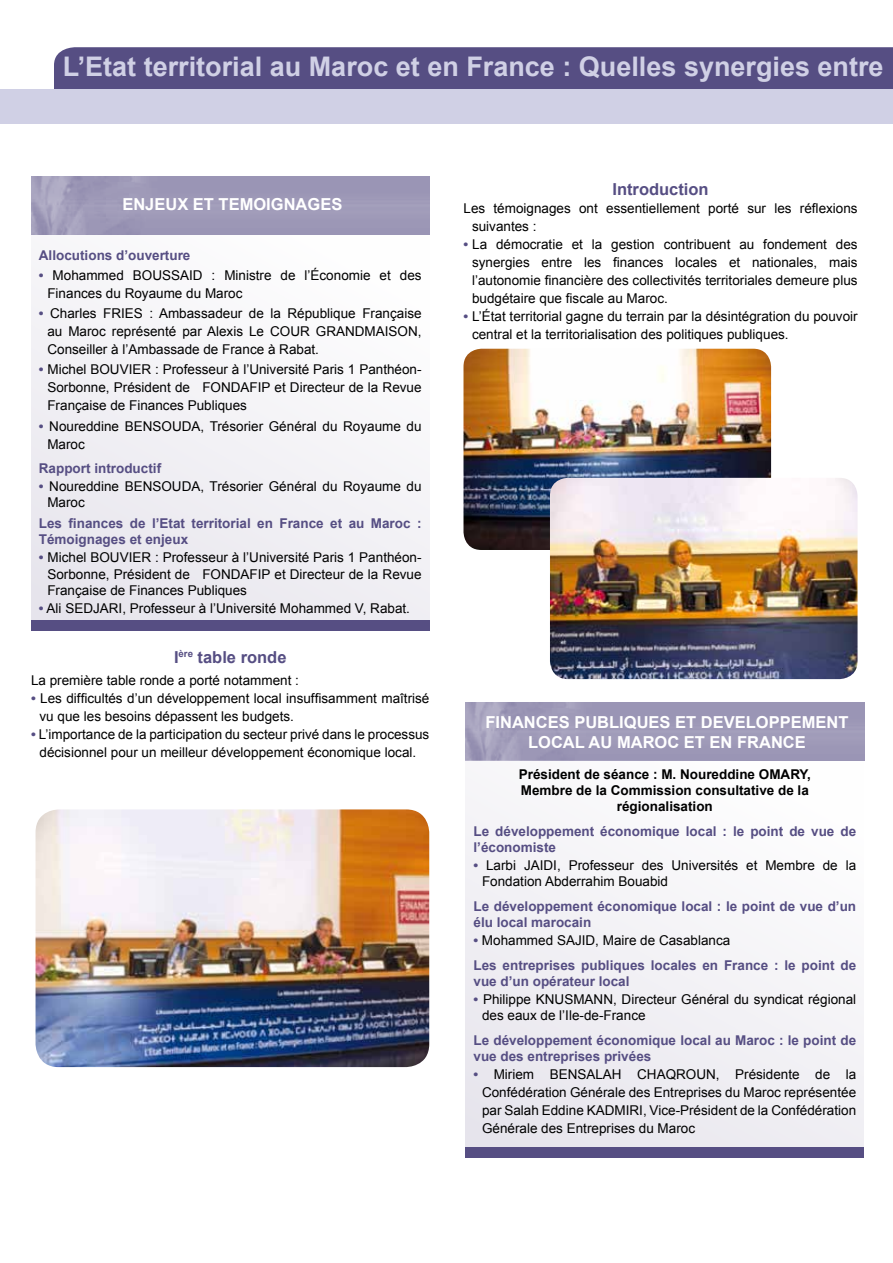
<style>
.page{position:relative;width:893px;height:1263px;background:#fff}
.page>*{position:absolute;margin:0;border:0;box-sizing:border-box;transform-origin:0 0}
.t1{font:700 27px "Arial";color:#d0d0e5}
.t2{font:700 16.5px/19.8px "Arial";color:#fff;text-align:center}
.t3{font:700 16.5px "Arial";color:#564e83}
.t4{font:13.5px/18px "Arial";color:#000}
.t5{font:700 13.5px/16.2px "Arial";color:#564e83}
.t6{font:700 13.5px/16.2px "Arial";color:#000;text-align:center}
.s1{font-weight:700;color:#564e83}
.s2{font-weight:400;color:#000}
</style>
<div class="page">
<div style="left:54px;top:47px;width:839px;height:43px;background:#564e83"></div>
<div style="left:0;top:90px;width:893px;height:34px;background:#d0d0e5"></div>
<img style="left:31px;top:176px;width:398px;height:59px">
<img style="left:466px;top:702px;width:398px;height:58px">
<div style="left:31px;top:235px;width:398px;height:385px;background:#f3f2f6"></div>
<div style="left:466px;top:760px;width:398px;height:392px;background:#f3f2f6"></div>
<div style="left:31px;top:620px;width:398px;height:10px;background:#564e83"></div>
<div style="left:466px;top:1147px;width:398px;height:10px;background:#564e83"></div>
<img style="left:463px;top:349px;width:308px;height:201px">
<img style="left:550px;top:478px;width:307px;height:201px">
<img style="left:36px;top:809px;width:393px;height:258px">
<h1 class="t1" style="left:63px;top:48px;width:822px">L’Etat territorial au Maroc et en France : Quelles synergies entre</h1>
<p class="t2" style="left:122px;top:195px;width:222px">ENJEUX ET TEMOIGNAGES</p>
<p class="t5" style="left:39px;top:248px;width:153px">Allocutions d’ouverture</p>
<p class="t4" style="left:47px;top:267px;width:376px;text-indent:-9px"><span class="s1">•</span> Mohammed BOUSSAID : Ministre de l’Économie et des<br>Finances du Royaume du Maroc</p>
<p class="t4" style="left:47px;top:305px;width:376px;text-align:justify;text-indent:-9px"><span class="s1">•</span> Charles FRIES : Ambassadeur de la République Française au Maroc représenté par Alexis Le COUR GRANDMAISON, Conseiller à l’Ambassade de France à Rabat.</p>
<p class="t4" style="left:47px;top:361px;width:376px;text-align:justify;text-indent:-9px"><span class="s1">•</span> Michel BOUVIER : Professeur à l’Université Paris 1 Panthéon-Sorbonne, Président de FONDAFIP et Directeur de la Revue Française de Finances Publiques</p>
<p class="t4" style="left:47px;top:417px;width:376px;text-indent:-9px"><span class="s1">•</span> Noureddine BENSOUDA, Trésorier Général du Royaume du<br>Maroc</p>
<p class="t5" style="left:39px;top:461px;width:124px">Rapport introductif</p>
<p class="t4" style="left:47px;top:478px;width:376px;line-height:16.2px;text-indent:-8px"><span class="s1">•</span> Noureddine BENSOUDA, Trésorier Général du Royaume du<br>Maroc</p>
<p class="t5" style="left:39px;top:515px;width:384px">Les finances de l’Etat territorial en France et au Maroc :<br>Témoignages et enjeux</p>
<p class="t4" style="left:47px;top:550px;width:376px;line-height:16.2px;text-align:justify;text-indent:-9px"><span class="s1">•</span> Michel BOUVIER : Professeur à l’Université Paris 1 Panthéon-Sorbonne, Président de FONDAFIP et Directeur de la Revue Française de Finances Publiques</p>
<p class="t4" style="left:39px;top:599px;width:373px"><span class="s1">•</span> Ali SEDJARI, Professeur à l’Université Mohammed V, Rabat.</p>
<p class="t3" style="left:174px;top:646px;width:114px">I<sup>ère</sup> table ronde</p>
<p class="t4" style="left:31px;top:671px;width:269px">La première table ronde a porté notamment :</p>
<p class="t4" style="left:40px;top:689px;width:391px;text-indent:-9px"><span class="s1">•</span> Les difficultés d’un développement local insuffisamment maîtrisé vu que les besoins dépassent les budgets.</p>
<p class="t4" style="left:31px;top:725px;width:400px;text-align:center"><span class="s1">•</span> L’importance de la participation du secteur privé dans le processus décisionnel pour un meilleur développement économique local.</p>
<p class="t3" style="left:612px;top:178px;width:98px">Introduction</p>
<p class="t4" style="left:472px;top:199px;width:387px;text-indent:-9px">Les témoignages ont essentiellement porté sur les réflexions suivantes :</p>
<p class="t4" style="left:472px;top:235px;width:387px;text-align:justify;text-indent:-9px"><span class="s1">•</span> La démocratie et la gestion contribuent au fondement des synergies entre les finances locales et nationales, mais l’autonomie financière des collectivités territoriales demeure plus budgétaire que fiscale au Maroc.</p>
<p class="t4" style="left:472px;top:307px;width:387px;text-indent:-9px"><span class="s1">•</span> L’État territorial gagne du terrain par la désintégration du pouvoir central et la territorialisation des politiques publiques.</p>
<p class="t2" style="left:485px;top:713px;width:365px">FINANCES PUBLIQUES ET DEVELOPPEMENT<br>LOCAL AU MAROC ET EN FRANCE</p>
<p class="t6" style="left:519px;top:766px;width:294px">Président de séance : M. Noureddine OMARY,<br>Membre de la Commission consultative de la régionalisation</p>
<p class="t5" style="left:473px;top:823px;width:384px">Le développement économique local : le point de vue de l’économiste</p>
<p class="t4" style="left:482px;top:857px;width:376px;line-height:16.2px;text-indent:-9px"><span class="s1">•</span> Larbi JAIDI, Professeur des Universités et Membre de la<br>Fondation Abderrahim Bouabid</p>
<p class="t5" style="left:473px;top:898px;width:384px">Le développement économique local : le point de vue d’un élu local marocain</p>
<p class="t5" style="left:473px;top:928px;width:384px;line-height:24.8px">• <span class="s2">Mohammed SAJID, Maire de Casablanca<br></span>Les entreprises publiques locales en France : le point de</p>
<p class="t5" style="left:473px;top:973px;width:158px">vue d’un opérateur local</p>
<p class="t4" style="left:482px;top:991px;width:376px;line-height:16.2px;text-indent:-9px"><span class="s1">•</span> Philippe KNUSMANN, Directeur Général du syndicat régional des eaux de l’Ile-de-France</p>
<p class="t5" style="left:473px;top:1032px;width:384px">Le développement économique local au Maroc : le point de vue des entreprises privées</p>
<p class="t4" style="left:482px;top:1065px;width:376px;text-align:justify;text-indent:-9px"><span class="s1">•</span> Miriem BENSALAH CHAQROUN, Présidente de la Confédération Générale des Entreprises du Maroc représentée par Salah Eddine KADMIRI, Vice-Président de la Confédération Générale des Entreprises du Maroc</p>
</div>
